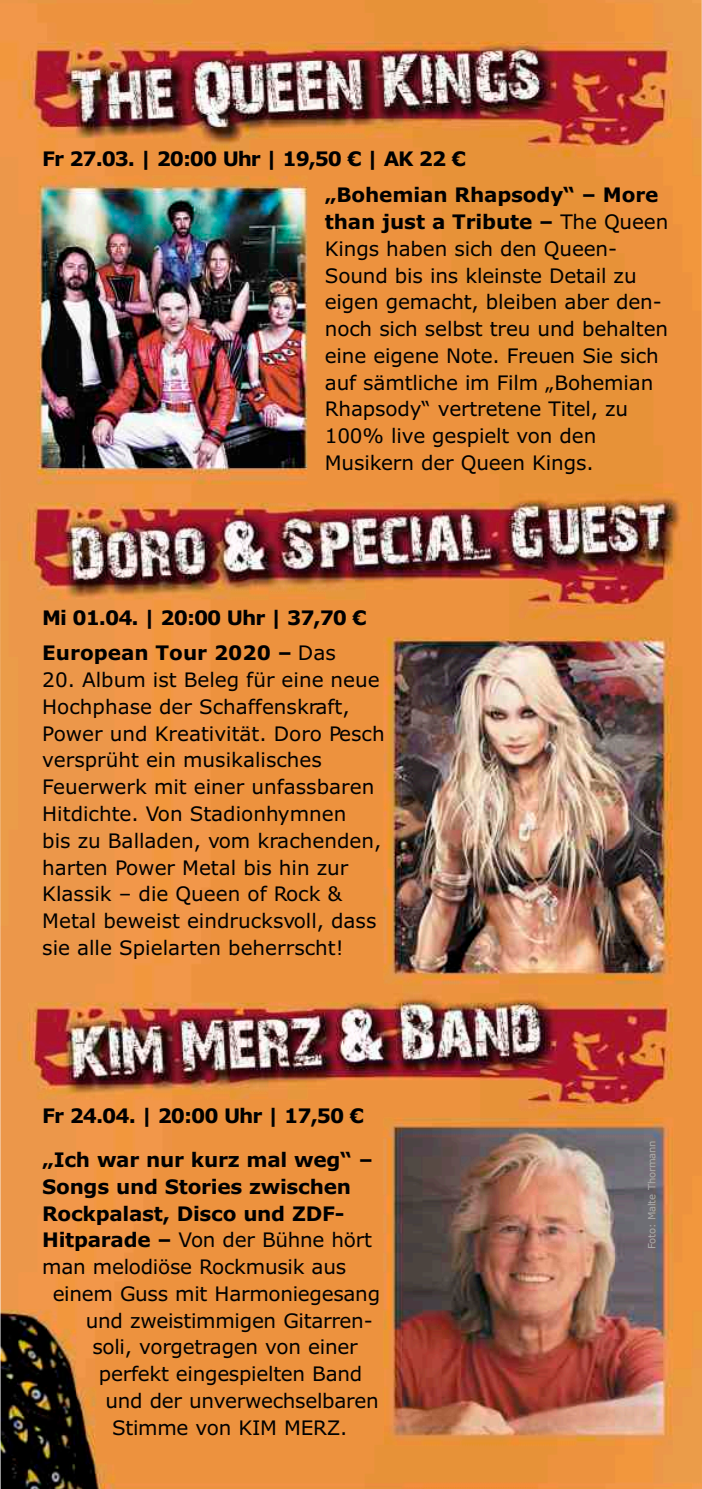
<style>
.page{position:relative;width:702px;height:1489px;background:#fff}
.page>*{position:absolute;margin:0;border:0;box-sizing:border-box;transform-origin:0 0}
.t1{font:20px/26.8px "Verdana";letter-spacing:-.005em;color:#000}
.t2{font:700 20px "Verdana";letter-spacing:-.015em;color:#000}
.t3{font:700 20px "Verdana";letter-spacing:-.05em;color:#000}
.t4{font:700 20px "Verdana";letter-spacing:-.06em;color:#000}
.t5{font:10px "Verdana";letter-spacing:-.02em;color:#acacac}
.s1{font-weight:700}
.s2{font-weight:400}
</style>
<div class="page">
<img style="left:0;top:0;width:702px;height:1488px">
<p class="t4" style="left:42px;top:151px;width:425px">Fr 27.03. | 20:00 Uhr | 19,50 € | AK 22 €</p>
<p class="t1" style="left:325px;top:183px;width:345px"><span class="s1">„Bohemian Rhapsody“ – More than just a Tribute –</span> The Queen<br>Kings haben sich den Queen-<br>Sound bis ins kleinste Detail zu eigen gemacht, bleiben aber den&shy;noch sich selbst treu und behalten eine eigene Note. Freuen Sie sich auf sämtliche im Film „Bohemian<br>Rhapsody“ vertretene Titel, zu<br>100% live gespielt von den<br>Musikern der Queen Kings.</p>
<p class="t3" style="left:42px;top:609px;width:326px">Mi 01.04. | 20:00 Uhr | 37,70 €</p>
<p class="t2" style="left:42px;top:645px;width:295px">European Tour 2020 – <span class="s2">Das</span></p>
<p class="t1" style="left:42px;top:668px;width:344px">20. Album ist Beleg für eine neue<br>Hochphase der Schaffenskraft,<br>Power und Kreativität. Doro Pesch versprüht ein musikalisches<br>Feuerwerk mit einer unfassbaren<br>Hitdichte. Von Stadionhymnen<br>bis zu Balladen, vom krachenden, harten Power Metal bis hin zur<br>Klassik – die Queen of Rock &amp;<br>Metal beweist eindrucksvoll, dass sie alle Spielarten beherrscht!</p>
<p class="t3" style="left:42px;top:1107px;width:323px">Fr 24.04. | 20:00 Uhr | 17,50 €</p>
<p class="t2" style="left:42px;top:1151px;width:332px">„Ich war nur kurz mal weg“ –</p>
<p class="t2" style="left:42px;top:1178px;width:310px">Songs und Stories zwischen</p>
<p class="t2" style="left:42px;top:1205px;width:303px">Rockpalast, Disco und ZDF-</p>
<p class="t1" style="left:42px;top:1228px;width:331px"><span class="s1">Hitparade –</span> Von der Bühne hört</p>
<p class="t1" style="left:42px;top:1255px;width:305px">man melodiöse Rockmusik aus</p>
<p class="t1" style="left:53px;top:1281px;width:329px">einem Guss mit Harmoniegesang</p>
<p class="t1" style="left:86px;top:1308px;width:288px">und zweistimmigen Gitarren-</p>
<p class="t1" style="left:92px;top:1335px;width:267px">soli, vorgetragen von einer</p>
<p class="t1" style="left:99px;top:1361px;width:265px">perfekt eingespielten Band</p>
<p class="t1" style="left:105px;top:1388px;width:275px">und der unverwechselbaren</p>
<p class="t1" style="left:112px;top:1415px;width:237px">Stimme von KIM MERZ.</p>
<p class="t5" style="left:647px;top:1249px;width:110px;rotate:-90deg">Foto: Malte Thormann</p>
</div>
